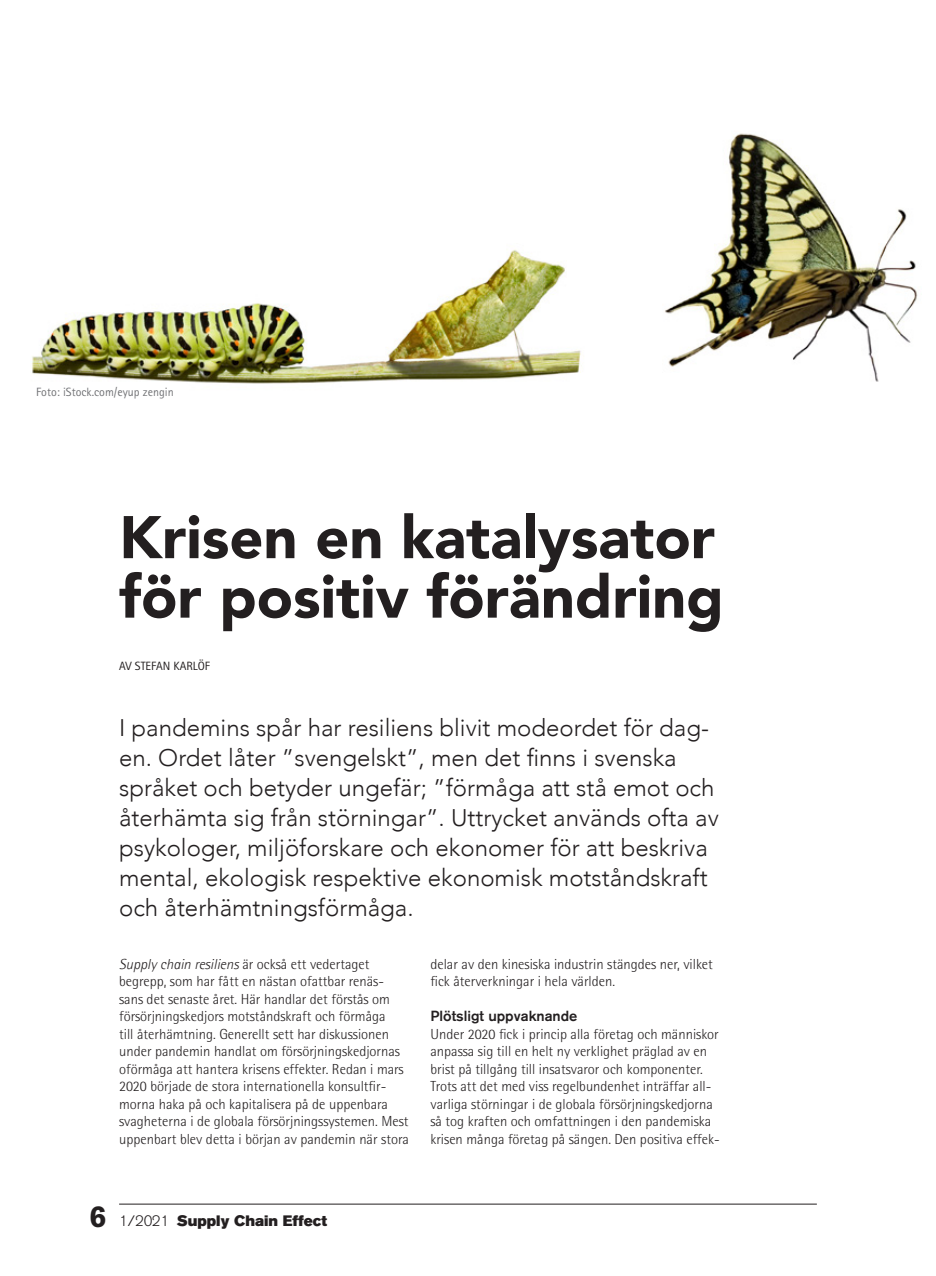
<style>
.page{position:relative;width:936px;height:1276px;background:#fff}
.page>*{position:absolute;margin:0;border:0;box-sizing:border-box;transform-origin:0 0}
.Avenir_rubrik{font:900 59.4px/59.4px "Avenir";color:#231f20}
.Avenir_ingress_cmd7{font:300 24px/30px "Avenir";color:#231f20}
.t1{font:15px "Akzidenz Grotesk BQ Super";color:#231f20}
.Bröd_indrag_sh2{font:300 14.55px/17.4px "Agfa Rotis Semisans";color:#231f20}
.Mellis_sh3{font:500 14.55px "Akzidenz Grotesk BQ";color:#231f20}
.Byline_text{font:12px "Agfa Rotis Sans Serif";color:#717275}
.Byline_text-2{font:12px "Agfa Rotis Sans Serif";color:#231f20}
.s1{font-style:italic}
.s2{font-family:"Akzidenz Grotesk BQ";font-weight:700;font-size:30px}
.s3{font-family:"Akzidenz Grotesk BQ";font-weight:300}
</style>
<div class="page">
<hr style="left:119px;top:1203px;width:697px;height:1px;background:#231f20">
<img style="left:32px;top:133px;width:886px;height:251px">
<p class="Byline_text" style="left:36px;top:385px;width:139px">Foto: iStock.com/eyup zengin</p>
<p class="Avenir_rubrik" style="left:119px;top:506px;width:606px">Krisen en katalysator för positiv förändring</p>
<p class="Byline_text-2" style="left:119px;top:659px;width:92px">AV STEFAN KARLÖF</p>
<p class="Avenir_ingress_cmd7" style="left:119px;top:713px;width:601px">I pandemins spår har resiliens blivit modeordet för dag&shy;en. Ordet låter ”svengelskt”, men det finns i svenska språket och betyder ungefär; ”förmåga att stå emot och återhämta sig från störningar”. Uttrycket används ofta av psykologer, miljöforskare och ekonomer för att beskriva mental, ekologisk respektive ekonomisk motståndskraft och återhämtningsförmåga.</p>
<p class="Bröd_indrag_sh2" style="left:119px;top:955px;width:291px"><span class="s1">Supply chain resiliens</span> är också ett vedertaget begrepp, som har fått en nästan ofattbar renäs&shy;sans det senaste året. Här handlar det förstås om försörjningskedjors motståndskraft och förmåga<br>till återhämtning. Generellt sett har diskussionen under pandemin handlat om försörjningskedjornas oförmåga att hantera krisens effekter. Redan i mars 2020 började de stora internationella konsultfir&shy;morna haka på och kapitalisera på de uppenbara svagheterna i de globala försörjningssystemen. Mest uppenbart blev detta i början av pandemin när stora</p>
<p class="Bröd_indrag_sh2" style="left:430px;top:955px;width:284px">delar av den kinesiska industrin stängdes ner, vilket fick återverkningar i hela världen.</p>
<p class="Mellis_sh3" style="left:430px;top:1007px;width:148px">Plötsligt uppvaknande</p>
<p class="Bröd_indrag_sh2" style="left:430px;top:1025px;width:291px">Under 2020 fick i princip alla företag och människor anpassa sig till en helt ny verklighet präglad av en brist på tillgång till insatsvaror och komponenter.<br>Trots att det med viss regelbundenhet inträffar all&shy;varliga störningar i de globala försörjningskedjorna så tog kraften och omfattningen i den pandemiska krisen många företag på sängen. Den positiva effek-</p>
<p class="t1" style="left:89px;top:1212px;width:239px"><span class="s2">6</span> <span class="s3">1/2021</span> Supply Chain Effect</p>
</div>
